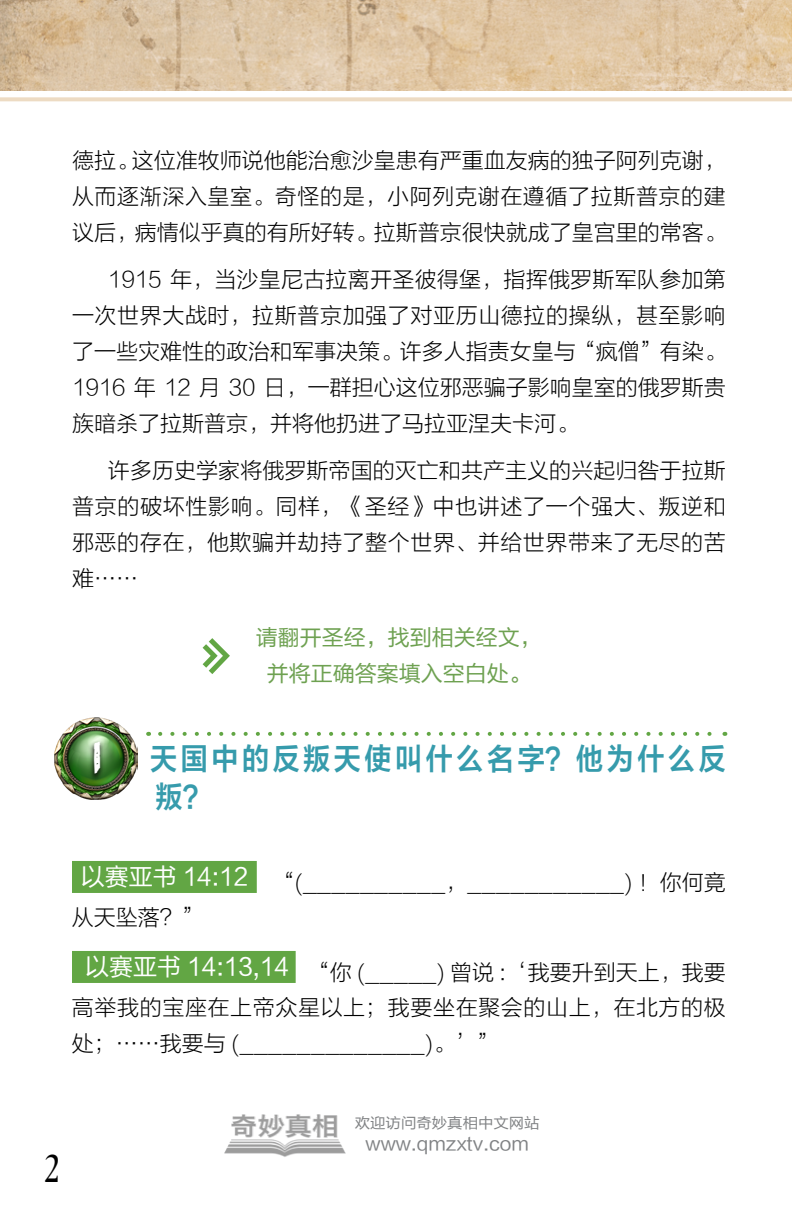
<style>
.page{position:relative;width:792px;height:1224px;background:#fff}
.page>*{position:absolute;margin:0;border:0;box-sizing:border-box;transform-origin:0 0}
.t1{font:40px "Desire Pro";color:#000}
.t2{font:30px/38px "FZLTZCHK GBK1 0";letter-spacing:.135em;color:#369bac;scale:.9 1}
.t3{font:22px/36px "FZLTKHK GBK1 0";letter-spacing:.025em;color:#000;text-align:justify}
.t4{font:22px/36px "FZLTHK GBK1 0";color:#6ea151;text-align:center}
.t5{font:18.4px "FZLTHK GBK1 0";color:#808284;scale:1.05 1}
.t6{font:14.6px "FZLTHK GBK1 0";color:#808284;scale:1.05 1}
.s1{font-family:"Carta Marina";font-weight:700;font-size:50px;color:#fff}
</style>
<div class="page">
<img style="left:0;top:0;width:792px;height:91px">
<svg style="left:0;top:97px;width:792px;height:4px;background:#eedec8"></svg>
<div style="left:72px;top:861px;width:185px;height:32px;background:#62a644"></div>
<div style="left:72px;top:951px;width:224px;height:32px;background:#62a644"></div>
<img style="left:54px;top:717px;width:83px;height:83px">
<div style="left:88px;top:740px;width:18px;height:42px;background:#000;opacity:.75"></div>
<svg style="left:203px;top:638px;width:27px;height:36px"></svg>
<svg style="left:160px;top:732px;width:552px;height:4px"></svg>
<img style="left:224px;top:1114px;width:122px;height:43px">
<p class="t3" style="left:72px;top:143px;width:655px">德拉。这位准牧师说他能治愈沙皇患有严重血友病的独子阿列克谢，从而逐渐深入皇室。奇怪的是，小阿列克谢在遵循了拉斯普京的建议后，病情似乎真的有所好转。拉斯普京很快就成了皇宫里的常客。</p>
<p class="t3" style="left:72px;top:262px;width:655px;text-indent:36px">1915 年，当沙皇尼古拉离开圣彼得堡，指挥俄罗斯军队参加第一次世界大战时，拉斯普京加强了对亚历山德拉的操纵，甚至影响了一些灾难性的政治和军事决策。许多人指责女皇与“疯僧”有染。1916 年 12 月 30 日，一群担心这位邪恶骗子影响皇室的俄罗斯贵族暗杀了拉斯普京，并将他扔进了马拉亚涅夫卡河。</p>
<p class="t3" style="left:72px;top:453px;width:655px;text-indent:36px">许多历史学家将俄罗斯帝国的灭亡和共产主义的兴起归咎于拉斯普京的破坏性影响。同样，《圣经》中也讲述了一个强大、叛逆和邪恶的存在，他欺骗并劫持了整个世界、并给世界带来了无尽的苦难……</p>
<p class="t4" style="left:256px;top:620px;width:287px">请翻开圣经，找到相关经文，并将正确答案填入空白处。</p>
<h2 class="t2" style="left:155px;top:741px;width:635px;text-indent:-63px"><span class="s1">1</span> 天国中的反叛天使叫什么名字？他为什么反叛？</h2>
<p class="t3" style="left:72px;top:866px;width:655px;line-height:35px;text-indent:9px"><sup>以赛亚书</sup> <sup>14:12</sup> “(__________，___________) ！你何竟从天坠落？”</p>
<p class="t3" style="left:72px;top:956px;width:655px;line-height:35.4px;text-indent:13px"><sup>以赛亚书</sup> <sup>14:13,14</sup> “你 (_____) 曾说 :‘我要升到天上，我要高举我的宝座在上帝众星以上；我要坐在聚会的山上，在北方的极处；……我要与 (_____________)。’”</p>
<h1 class="t1" style="left:45px;top:1145px;width:15px">2</h1>
<p class="t6" style="left:355px;top:1115px;width:178px">欢迎访问奇妙真相中文网站</p>
<p class="t5" style="left:366px;top:1134px;width:157px">www.qmzxtv.com</p>
</div>
